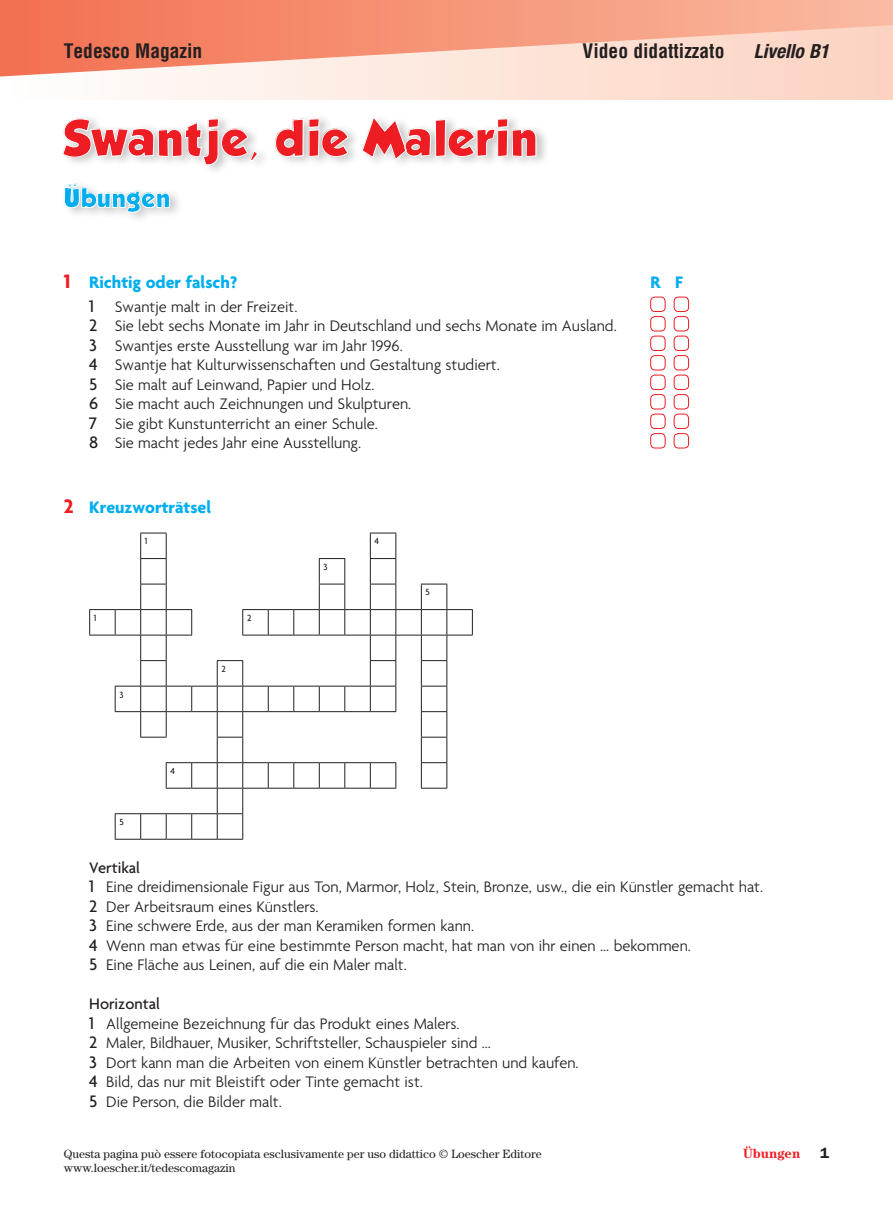
<style>
.page{position:relative;width:893px;height:1212px;background:#fff}
.page>*{position:absolute;margin:0;border:0;box-sizing:border-box;transform-origin:0 0}
.t1{font:45px "GROBOLD";letter-spacing:.03em;color:#ee1d23}
.t2{font:24px "GROBOLD";letter-spacing:.03em;color:#00aeef}
._02_Testo_Esercizi{font:700 condensed 19.5px "Helvetica";color:#231f20}
._02_Testo_Esercizi-2{font:italic 700 condensed 19.5px "Helvetica Neue";color:#231f20}
._02_Titolo_Esercizi{font:700 18px "Agenda";color:#00aeef}
._02_Testo-Esercizi_n{font:300 16.5px "Agenda";color:#231f20}
._02_Testo_Esercizi-3{font:300 16.5px "Agenda";color:#231f20}
._02_Testo_Esercizi-4{font:500 16.5px "Agenda";color:#231f20}
._02_Testo-Esercizi_n-2{font:500 16.5px "Agenda";color:#231f20}
.t3{font:600 15px "Franklin Gothic";color:#231f20}
.t4{font:700 13.5px "Century";color:#ee1d23}
.t5{font:12px "Century";color:#231f20}
.Normale{font:500 9.6px "Agenda";color:#231f20}
.s1{font-size:21px;color:#ee1d23}
.s2{font-weight:500;font-size:18px}
</style>
<div class="page">
<svg style="left:259px;top:77px;width:634px;height:22px;background:#fcdfd2"></svg>
<svg style="left:0;top:0;width:893px;height:77px;background:#f8b39c"></svg>
<svg style="left:62px;top:0;width:197px;height:166px"></svg>
<svg style="left:278px;top:118px;width:71px;height:39px"></svg>
<svg style="left:361px;top:0;width:176px;height:161px"></svg>
<svg style="left:66px;top:185px;width:104px;height:34px"></svg>
<div style="left:650px;top:297px;width:15px;height:15px;border:1px solid #ee1d23;border-radius:4px"></div>
<div style="left:674px;top:297px;width:15px;height:15px;border:1px solid #ee1d23;border-radius:4px"></div>
<div style="left:650px;top:316px;width:15px;height:15px;border:1px solid #ee1d23;border-radius:4px"></div>
<div style="left:674px;top:316px;width:15px;height:15px;border:1px solid #ee1d23;border-radius:4px"></div>
<div style="left:650px;top:336px;width:15px;height:15px;border:1px solid #ee1d23;border-radius:4px"></div>
<div style="left:674px;top:336px;width:15px;height:15px;border:1px solid #ee1d23;border-radius:4px"></div>
<div style="left:650px;top:355px;width:15px;height:15px;border:1px solid #ee1d23;border-radius:4px"></div>
<div style="left:674px;top:355px;width:15px;height:15px;border:1px solid #ee1d23;border-radius:4px"></div>
<div style="left:650px;top:375px;width:15px;height:15px;border:1px solid #ee1d23;border-radius:4px"></div>
<div style="left:674px;top:375px;width:15px;height:15px;border:1px solid #ee1d23;border-radius:4px"></div>
<div style="left:650px;top:394px;width:15px;height:15px;border:1px solid #ee1d23;border-radius:4px"></div>
<div style="left:674px;top:394px;width:15px;height:15px;border:1px solid #ee1d23;border-radius:4px"></div>
<div style="left:650px;top:414px;width:15px;height:15px;border:1px solid #ee1d23;border-radius:4px"></div>
<div style="left:674px;top:414px;width:15px;height:15px;border:1px solid #ee1d23;border-radius:4px"></div>
<div style="left:650px;top:433px;width:15px;height:15px;border:1px solid #ee1d23;border-radius:4px"></div>
<div style="left:674px;top:433px;width:15px;height:15px;border:1px solid #ee1d23;border-radius:4px"></div>
<svg style="left:89px;top:533px;width:384px;height:307px"></svg>
<p class="_02_Testo_Esercizi" style="left:64px;top:39px;width:140px">Tedesco Magazin</p>
<p class="_02_Testo_Esercizi" style="left:583px;top:39px;width:143px">Video didattizzato</p>
<p class="_02_Testo_Esercizi-2" style="left:754px;top:39px;width:77px">Livello B1</p>
<p class="t1" style="left:64px;top:112px;width:475px">Swantje, die Malerin</p>
<p class="t2" style="left:64px;top:184px;width:108px">Übungen</p>
<p class="_02_Titolo_Esercizi" style="left:64px;top:271px;width:175px"><span class="s1">1</span> Richtig oder falsch?</p>
<p class="_02_Titolo_Esercizi" style="left:650px;top:271px;width:34px">R F</p>
<p class="_02_Testo_Esercizi-3" style="left:89px;top:297px;width:210px"><span class="s2">1</span> Swantje malt in der Freizeit.</p>
<p class="_02_Testo_Esercizi-3" style="left:89px;top:316px;width:529px"><span class="s2">2</span> Sie lebt sechs Monate im Jahr in Deutschland und sechs Monate im Ausland.</p>
<p class="_02_Testo_Esercizi-3" style="left:89px;top:336px;width:315px"><span class="s2">3</span> Swantjes erste Ausstellung war im Jahr 1996.</p>
<p class="_02_Testo_Esercizi-3" style="left:89px;top:355px;width:412px"><span class="s2">4</span> Swantje hat Kulturwissenschaften und Gestaltung studiert.</p>
<p class="_02_Testo_Esercizi-3" style="left:89px;top:375px;width:287px"><span class="s2">5</span> Sie malt auf Leinwand, Papier und Holz.</p>
<p class="_02_Testo_Esercizi-3" style="left:89px;top:394px;width:324px"><span class="s2">6</span> Sie macht auch Zeichnungen und Skulpturen.</p>
<p class="_02_Testo_Esercizi-3" style="left:89px;top:414px;width:290px"><span class="s2">7</span> Sie gibt Kunstunterricht an einer Schule.</p>
<p class="_02_Testo_Esercizi-3" style="left:89px;top:433px;width:273px"><span class="s2">8</span> Sie macht jedes Jahr eine Ausstellung.</p>
<p class="_02_Titolo_Esercizi" style="left:64px;top:496px;width:149px"><span class="s1">2</span> Kreuzworträtsel</p>
<p class="Normale" style="left:145px;top:535px;width:4px">1</p>
<p class="Normale" style="left:375px;top:535px;width:6px">4</p>
<p class="Normale" style="left:324px;top:561px;width:6px">3</p>
<p class="Normale" style="left:94px;top:612px;width:4px">1</p>
<p class="Normale" style="left:247px;top:612px;width:6px">2</p>
<p class="Normale" style="left:119px;top:688px;width:6px">3</p>
<p class="Normale" style="left:170px;top:765px;width:6px">4</p>
<p class="Normale" style="left:221px;top:663px;width:6px">2</p>
<p class="Normale" style="left:426px;top:586px;width:6px">5</p>
<p class="Normale" style="left:119px;top:816px;width:6px">5</p>
<p class="_02_Testo-Esercizi_n-2" style="left:89px;top:857px;width:52px">Vertikal</p>
<p class="_02_Testo-Esercizi_n" style="left:89px;top:877px;width:675px"><span class="s2">1</span> Eine dreidimensionale Figur aus Ton, Marmor, Holz, Stein, Bronze, usw., die ein Künstler gemacht hat.</p>
<p class="_02_Testo-Esercizi_n" style="left:89px;top:896px;width:231px"><span class="s2">2</span> Der Arbeitsraum eines Künstlers.</p>
<p class="_02_Testo-Esercizi_n" style="left:89px;top:916px;width:386px"><span class="s2">3</span> Eine schwere Erde, aus der man Keramiken formen kann.</p>
<p class="_02_Testo-Esercizi_n" style="left:89px;top:935px;width:603px"><span class="s2">4</span> Wenn man etwas für eine bestimmte Person macht, hat man von ihr einen ... bekommen.</p>
<p class="_02_Testo-Esercizi_n" style="left:89px;top:955px;width:319px"><span class="s2">5</span> Eine Fläche aus Leinen, auf die ein Maler malt.</p>
<p class="_02_Testo_Esercizi-4" style="left:89px;top:994px;width:72px">Horizontal</p>
<p class="_02_Testo-Esercizi_n" style="left:89px;top:1013px;width:372px"><span class="s2">1</span> Allgemeine Bezeichnung für das Produkt eines Malers.</p>
<p class="_02_Testo-Esercizi_n" style="left:89px;top:1033px;width:403px"><span class="s2">2</span> Maler, Bildhauer, Musiker, Schriftsteller, Schauspieler sind ...</p>
<p class="_02_Testo-Esercizi_n" style="left:89px;top:1052px;width:491px"><span class="s2">3</span> Dort kann man die Arbeiten von einem Künstler betrachten und kaufen.</p>
<p class="_02_Testo-Esercizi_n" style="left:89px;top:1072px;width:335px"><span class="s2">4</span> Bild, das nur mit Bleistift oder Tinte gemacht ist.</p>
<p class="_02_Testo-Esercizi_n" style="left:89px;top:1091px;width:194px"><span class="s2">5</span> Die Person, die Bilder malt.</p>
<p class="t5" style="left:64px;top:1146px;width:480px">Questa pagina può essere fotocopiata esclusivamente per uso didattico © Loescher Editore</p>
<p class="t5" style="left:64px;top:1161px;width:173px">www.loescher.it/tedescomagazin</p>
<p class="t4" style="left:743px;top:1145px;width:59px">Übungen</p>
<p class="t3" style="left:820px;top:1144px;width:10px">1</p>
</div>
